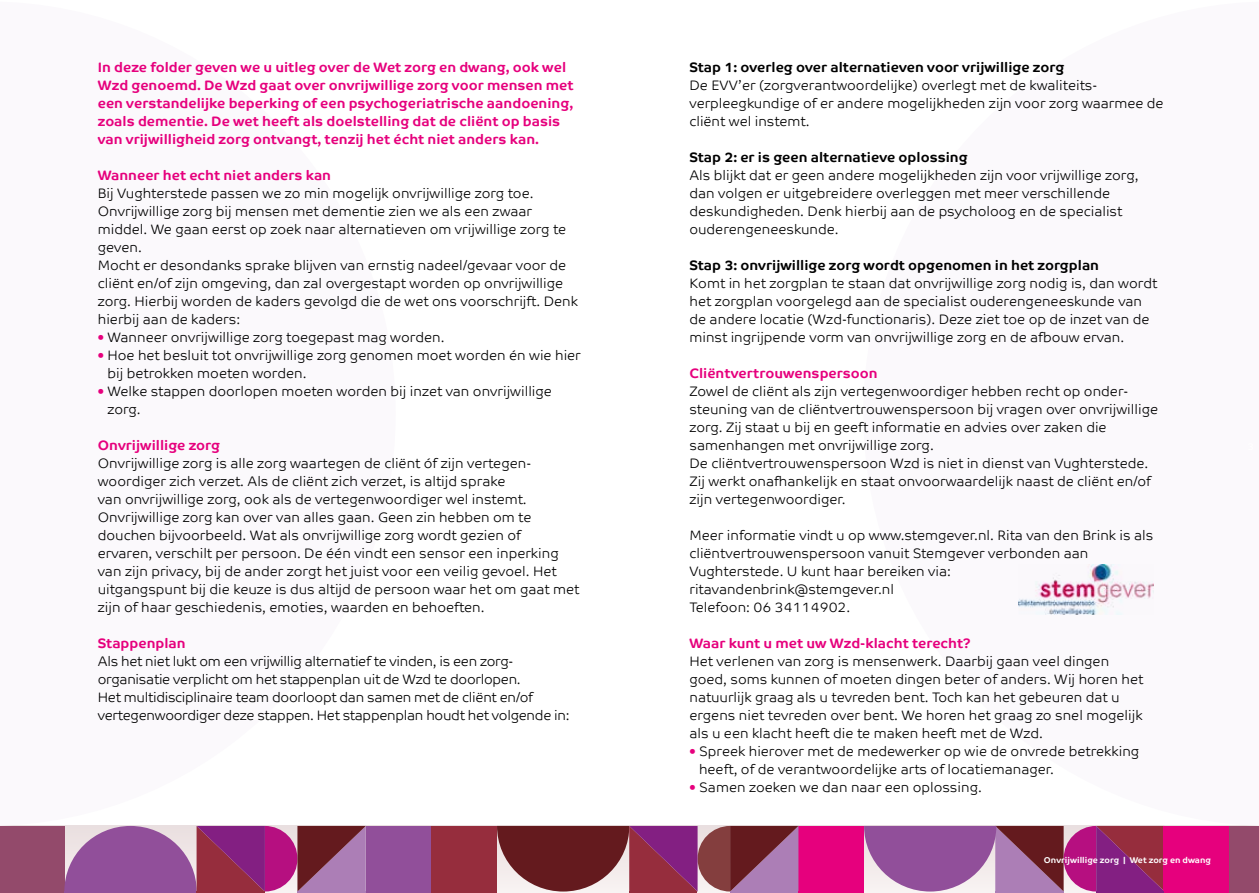
<style>
.page{position:relative;width:1259px;height:893px;background:#fff}
.page>*{position:absolute;margin:0;border:0;box-sizing:border-box;transform-origin:0 0}
.t1{font:300 13.8px/18px "Co Text";color:#000}
.t2{font:700 13.8px/18px "Co Text";color:#e6007d}
.t3{font:300 13.8px/18px "Co Text";letter-spacing:-.02em;color:#000}
.t4{font:700 13.8px "Co Text";color:#000}
.t5{font:700 8.4px "Co Text";color:#fff}
.s1{color:#e6007d}
</style>
<div class="page">
<div style="left:0;top:826px;width:64px;height:67px;background:#934a6b"></div>
<div style="left:366px;top:826px;width:65px;height:65px;background:#914f9a"></div>
<svg style="left:64px;top:826px;width:302px;height:65px;background:#9b5087"></svg>
<div style="left:431px;top:826px;width:66px;height:65px;background:#962d3d"></div>
<div style="left:798px;top:826px;width:66px;height:65px;background:#e6007d"></div>
<svg style="left:497px;top:826px;width:301px;height:65px;background:#884358"></svg>
<svg style="left:864px;top:826px;width:299px;height:65px;background:#9c5189"></svg>
<div style="left:1163px;top:826px;width:66px;height:67px;background:#e6007d"></div>
<div style="left:1229px;top:826px;width:30px;height:67px;background:#934a6b"></div>
<hr style="left:64px;top:891px;width:133px;height:2px;background:#914f9a">
<hr style="left:197px;top:891px;width:68px;height:2px;background:#962d3d">
<hr style="left:298px;top:891px;width:68px;height:2px;background:#ac7eb6">
<hr style="left:366px;top:891px;width:65px;height:2px;background:#914f9a">
<hr style="left:431px;top:891px;width:66px;height:2px;background:#962d3d">
<hr style="left:629px;top:891px;width:68px;height:2px;background:#962d3d">
<hr style="left:730px;top:891px;width:68px;height:2px;background:#ac7eb6">
<hr style="left:798px;top:891px;width:66px;height:2px;background:#e6007d">
<hr style="left:995px;top:891px;width:68px;height:2px;background:#ac7eb6">
<hr style="left:1096px;top:891px;width:67px;height:2px;background:#831f82">
<img style="left:1019px;top:564px;width:134px;height:50px">
<p class="t2" style="left:98px;top:58px;width:477px">In deze folder geven we u uitleg over de Wet zorg en dwang, ook wel Wzd genoemd. De Wzd gaat over onvrijwillige zorg voor mensen met een verstandelijke beperking of een psychogeriatrische aandoening, zoals dementie. De wet heeft als doelstelling dat de cliënt op basis van vrijwilligheid zorg ontvangt, tenzij het écht niet anders kan.</p>
<p class="t2" style="left:98px;top:166px;width:235px">Wanneer het echt niet anders kan</p>
<p class="t1" style="left:98px;top:184px;width:482px">Bij Vughterstede passen we zo min mogelijk onvrijwillige zorg toe.<br>Onvrijwillige zorg bij mensen met dementie zien we als een zwaar middel. We gaan eerst op zoek naar alternatieven om vrijwillige zorg te geven.<br>Mocht er desondanks sprake blijven van ernstig nadeel/gevaar voor de cliënt en/of zijn omgeving, dan zal overgestapt worden op onvrijwillige zorg. Hierbij worden de kaders gevolgd die de wet ons voorschrijft. Denk hierbij aan de kaders:</p>
<p class="t1" style="left:98px;top:328px;width:348px"><span class="s1">•</span> Wanneer onvrijwillige zorg toegepast mag worden.</p>
<p class="t1" style="left:107px;top:346px;width:475px;text-indent:-10px"><span class="s1">•</span> Hoe het besluit tot onvrijwillige zorg genomen moet worden én wie hier bij betrokken moeten worden.</p>
<p class="t1" style="left:107px;top:382px;width:446px;text-indent:-10px"><span class="s1">•</span> Welke stappen doorlopen moeten worden bij inzet van onvrijwillige zorg.</p>
<p class="t2" style="left:98px;top:436px;width:124px">Onvrijwillige zorg</p>
<p class="t1" style="left:98px;top:454px;width:483px">Onvrijwillige zorg is alle zorg waartegen de cliënt óf zijn vertegen&shy;woordiger zich verzet. Als de cliënt zich verzet, is altijd sprake<br>van onvrijwillige zorg, ook als de vertegenwoordiger wel instemt.<br>Onvrijwillige zorg kan over van alles gaan. Geen zin hebben om te douchen bijvoorbeeld. Wat als onvrijwillige zorg wordt gezien of<br>ervaren, verschilt per persoon. De één vindt een sensor een inperking van zijn privacy, bij de ander zorgt het juist voor een veilig gevoel. Het uitgangspunt bij die keuze is dus altijd de persoon waar het om gaat met zijn of haar geschiedenis, emoties, waarden en behoeften.</p>
<p class="t2" style="left:98px;top:634px;width:89px">Stappenplan</p>
<p class="t3" style="left:98px;top:652px;width:473px">Als het niet lukt om een vrijwillig alternatief te vinden, is een zorg&shy;organisatie verplicht om het stappenplan uit de Wzd te doorlopen.<br>Het multidisciplinaire team doorloopt dan samen met de cliënt en/of vertegenwoordiger deze stappen. Het stappenplan houdt het volgende in:</p>
<p class="t4" style="left:689px;top:59px;width:376px">Stap 1: overleg over alternatieven voor vrijwillige zorg</p>
<p class="t1" style="left:689px;top:76px;width:476px">De EVV’er (zorgverantwoordelijke) overlegt met de kwaliteits&shy;verpleegkundige of er andere mogelijkheden zijn voor zorg waarmee de cliënt wel instemt.</p>
<p class="t4" style="left:689px;top:149px;width:280px">Stap 2: er is geen alternatieve oplossing</p>
<p class="t1" style="left:689px;top:166px;width:451px">Als blijkt dat er geen andere mogelijkheden zijn voor vrijwillige zorg, dan volgen er uitgebreidere overleggen met meer verschillende deskundigheden. Denk hierbij aan de psycholoog en de specialist ouderengeneeskunde.</p>
<p class="t4" style="left:689px;top:257px;width:411px">Stap 3: onvrijwillige zorg wordt opgenomen in het zorgplan</p>
<p class="t1" style="left:689px;top:274px;width:469px">Komt in het zorgplan te staan dat onvrijwillige zorg nodig is, dan wordt het zorgplan voorgelegd aan de specialist ouderengeneeskunde van de andere locatie (Wzd-functionaris). Deze ziet toe op de inzet van de minst ingrijpende vorm van onvrijwillige zorg en de afbouw ervan.</p>
<p class="t2" style="left:689px;top:364px;width:190px">Cliëntvertrouwenspersoon</p>
<p class="t1" style="left:689px;top:382px;width:470px">Zowel de cliënt als zijn vertegenwoordiger hebben recht op onder&shy;steuning van de cliëntvertrouwenspersoon bij vragen over onvrijwillige zorg. Zij staat u bij en geeft informatie en advies over zaken die samenhangen met onvrijwillige zorg.<br>De cliëntvertrouwenspersoon Wzd is niet in dienst van Vughterstede.<br>Zij werkt onafhankelijk en staat onvoorwaardelijk naast de cliënt en/of zijn vertegenwoordiger.</p>
<p class="t1" style="left:689px;top:526px;width:465px">Meer informatie vindt u op www.stemgever.nl. Rita van den Brink is als cliëntvertrouwenspersoon vanuit Stemgever verbonden aan Vughterstede. U kunt haar bereiken via: ritavandenbrink@stemgever.nl<br>Telefoon: 06 34114902.</p>
<p class="t2" style="left:689px;top:634px;width:283px">Waar kunt u met uw Wzd-klacht terecht?</p>
<p class="t1" style="left:689px;top:652px;width:455px">Het verlenen van zorg is mensenwerk. Daarbij gaan veel dingen goed, soms kunnen of moeten dingen beter of anders. Wij horen het natuurlijk graag als u tevreden bent. Toch kan het gebeuren dat u ergens niet tevreden over bent. We horen het graag zo snel mogelijk als u een klacht heeft die te maken heeft met de Wzd.</p>
<p class="t1" style="left:699px;top:742px;width:442px;text-indent:-10px"><span class="s1">•</span> Spreek hierover met de medewerker op wie de onvrede betrekking heeft, of de verantwoordelijke arts of locatiemanager.</p>
<p class="t1" style="left:689px;top:778px;width:294px"><span class="s1">•</span> Samen zoeken we dan naar een oplossing.</p>
<p class="t5" style="left:1044px;top:855px;width:169px">Onvrijwillige zorg | Wet zorg en dwang</p>
</div>
